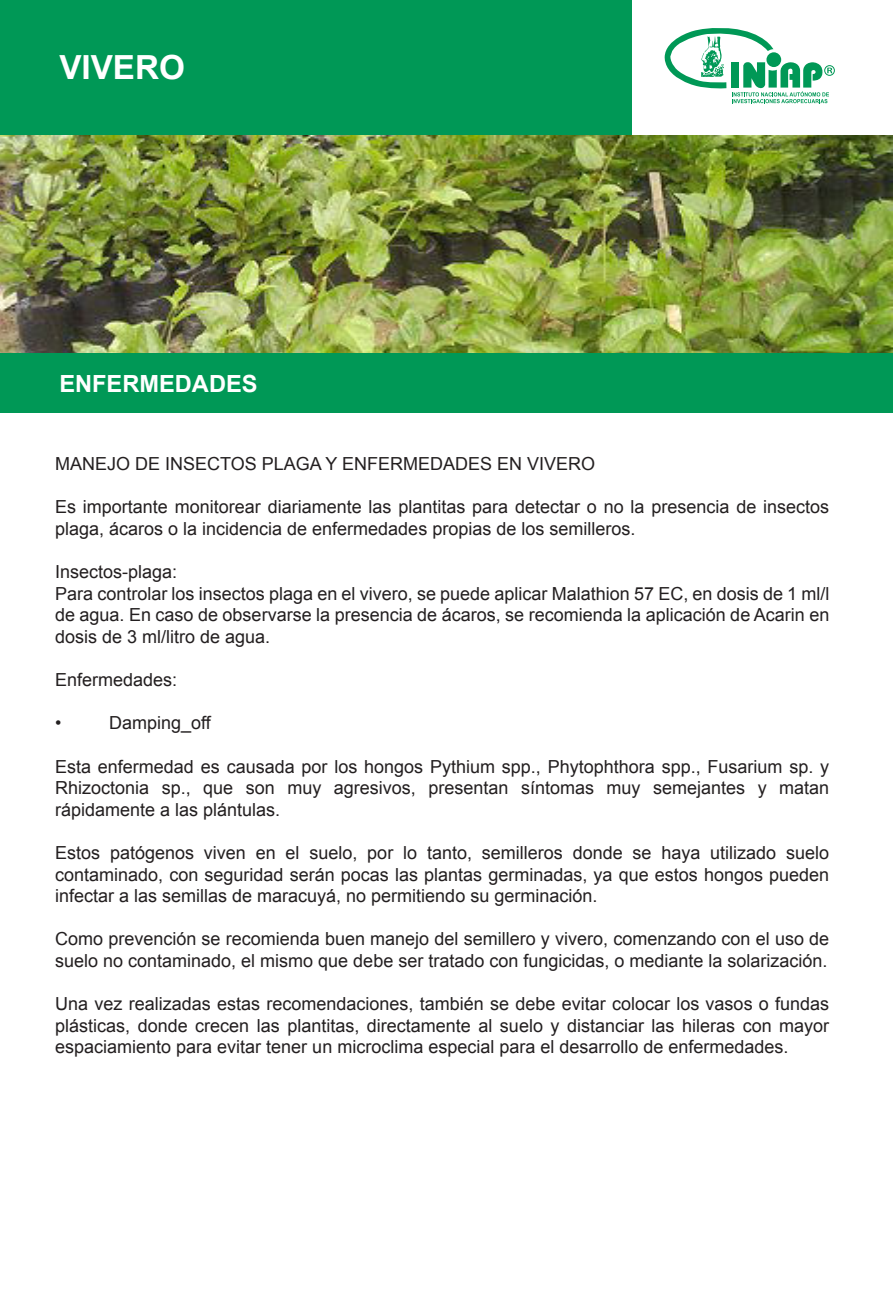
<style>
.page{position:relative;width:893px;height:1293px;background:#fff}
.page>*{position:absolute;margin:0;border:0;box-sizing:border-box;transform-origin:0 0}
.t1{font:700 33.15px "Arial";color:#fff}
.t2{font:700 23.7px "Arial";color:#fff}
.t3{font:18px/21.6px "Arial";color:#231f20}
</style>
<div class="page">
<svg style="left:664px;top:28px;width:171px;height:75px"></svg>
<div style="left:0;top:1px;width:632px;height:134px;background:#009856"></div>
<div style="left:0;top:350px;width:892px;height:63px;background:#009856"></div>
<img style="left:0;top:135px;width:892px;height:217px">
<h1 class="t1" style="left:59px;top:48px;width:127px">VIVERO</h1>
<h2 class="t2" style="left:59px;top:369px;width:200px">ENFERMEDADES</h2>
<p class="t3" style="left:55px;top:454px;width:542px">MANEJO DE INSECTOS PLAGA Y ENFERMEDADES EN VIVERO</p>
<p class="t3" style="left:55px;top:498px;width:776px">Es importante monitorear diariamente las plantitas para detectar o no la presencia de insectos plaga, ácaros o la incidencia de enfermedades propias de los semilleros.</p>
<p class="t3" style="left:55px;top:562px;width:776px">Insectos-plaga:<br>Para controlar los insectos plaga en el vivero, se puede aplicar Malathion 57 EC, en dosis de 1 ml/l de agua. En caso de observarse la presencia de ácaros, se recomienda la aplicación de Acarin en dosis de 3 ml/litro de agua.</p>
<p class="t3" style="left:55px;top:670px;width:124px">Enfermedades:</p>
<p class="t3" style="left:55px;top:712px;width:8px">•</p>
<p class="t3" style="left:109px;top:714px;width:103px">Damping_off</p>
<p class="t3" style="left:55px;top:757px;width:776px;text-align:justify">Esta enfermedad es causada por los hongos Pythium spp., Phytophthora spp., Fusarium sp. y Rhizoctonia sp., que son muy agresivos, presentan síntomas muy semejantes y matan rápidamente a las plántulas.</p>
<p class="t3" style="left:55px;top:843px;width:776px;text-align:justify">Estos patógenos viven en el suelo, por lo tanto, semilleros donde se haya utilizado suelo contaminado, con seguridad serán pocas las plantas germinadas, ya que estos hongos pueden infectar a las semillas de maracuyá, no permitiendo su germinación.</p>
<p class="t3" style="left:55px;top:930px;width:776px">Como prevención se recomienda buen manejo del semillero y vivero, comenzando con el uso de suelo no contaminado, el mismo que debe ser tratado con fungicidas, o mediante la solarización.</p>
<p class="t3" style="left:55px;top:994px;width:776px;text-align:justify">Una vez realizadas estas recomendaciones, también se debe evitar colocar los vasos o fundas plásticas, donde crecen las plantitas, directamente al suelo y distanciar las hileras con mayor espaciamiento para evitar tener un microclima especial para el desarrollo de enfermedades.</p>
</div>
